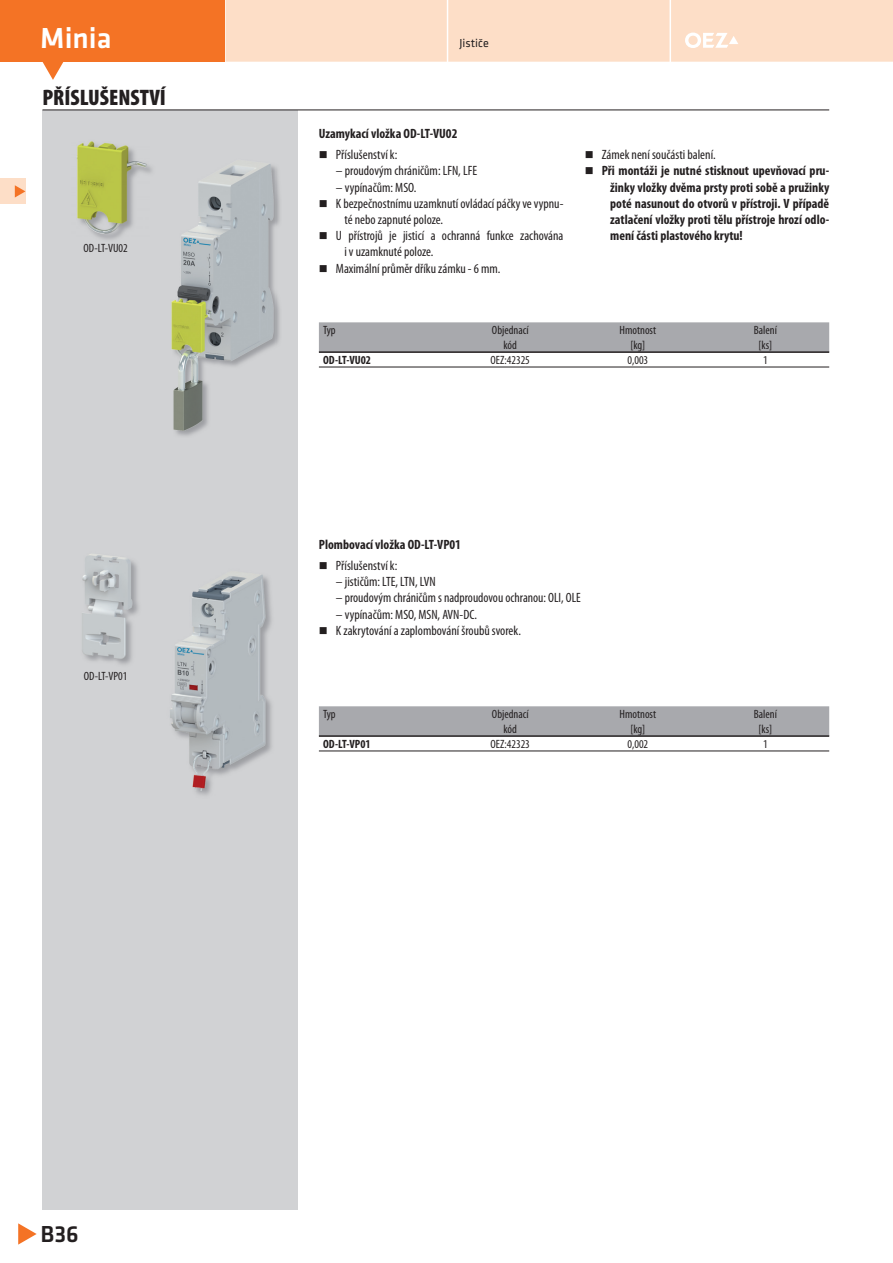
<style>
.page{position:relative;width:893px;height:1263px;background:#fff}
.page>*{position:absolute;margin:0;border:0;box-sizing:border-box;transform-origin:0 0}
.t1{font:500 30px "Klavika";color:#fff}
.t2{font:500 24px "Klavika";color:#231f20}
.t3{font:900 condensed 22.5px "Myriad Pro";color:#231f20}
.t4{font:condensed 13.5px/16.2px "Myriad Pro";color:#231f20}
.t5{font:700 condensed 13.5px/16.2px "Myriad Pro";color:#231f20;text-align:justify}
.t6{font:condensed 12px "Myriad Pro";color:#231f20}
.t7{font:700 condensed 12px "Myriad Pro";color:#231f20}
.t8{font:12px "Klavika";color:#231f20}
</style>
<div class="page">
<div style="left:42px;top:110px;width:256px;height:1100px;background:#d1d2d4"></div>
<div style="left:0;top:0;width:224px;height:62px;background:#f47325"></div>
<svg style="left:42px;top:62px;width:22px;height:18px"></svg>
<svg style="left:18px;top:1223px;width:19px;height:22px"></svg>
<div style="left:226px;top:0;width:667px;height:62px;background:#fddec7"></div>
<div style="left:0;top:179px;width:25px;height:25px;background:#fddec7"></div>
<svg style="left:15px;top:185px;width:10px;height:13px"></svg>
<hr style="left:42px;top:110px;width:787px;height:1px;background:#231f20">
<img style="left:176px;top:168px;width:104px;height:268px">
<img style="left:172px;top:164px;width:104px;height:268px">
<img style="left:170px;top:575px;width:102px;height:220px">
<div style="left:319px;top:322px;width:510px;height:29px;background:#a8a9ad"></div>
<hr style="left:319px;top:351px;width:510px;height:2px;background:#231f20">
<hr style="left:319px;top:367px;width:510px;height:1px;background:#231f20">
<div style="left:319px;top:706px;width:510px;height:29px;background:#a8a9ad"></div>
<hr style="left:319px;top:735px;width:510px;height:2px;background:#231f20">
<hr style="left:319px;top:751px;width:510px;height:1px;background:#231f20">
<img style="left:77px;top:142px;width:73px;height:95px">
<img style="left:116px;top:563px;width:23px;height:102px">
<img style="left:82px;top:554px;width:53px;height:107px">
<h1 class="t1" style="left:40px;top:20px;width:73px">Minia</h1>
<h3 class="t3" style="left:42px;top:84px;width:125px">PŘÍSLUŠENSTVÍ</h3>
<p class="t6" style="left:84px;top:244px;width:46px">OD-LT-VU02</p>
<p class="t6" style="left:84px;top:671px;width:45px">OD-LT-VP01</p>
<p class="t8" style="left:459px;top:36px;width:31px">Jističe</p>
<p class="t5" style="left:319px;top:126px;width:140px">Uzamykací vložka OD-LT-VU02</p>
<p class="t4" style="left:336px;top:147px;width:63px">Příslušenství k:</p>
<p class="t4" style="left:336px;top:164px;width:143px">– proudovým chráničům: LFN, LFE</p>
<p class="t4" style="left:336px;top:180px;width:82px">– vypínačům: MSO.</p>
<p class="t4" style="left:336px;top:196px;width:229px">K bezpečnostnímu uzamknutí ovládací páčky ve vypnu-</p>
<p class="t4" style="left:344px;top:212px;width:100px">té nebo zapnuté poloze.</p>
<p class="t4" style="left:336px;top:228px;width:229px">U přístrojů je jisticí a ochranná funkce zachována</p>
<p class="t4" style="left:344px;top:245px;width:90px">i v uzamknuté poloze.</p>
<p class="t4" style="left:336px;top:261px;width:166px">Maximální průměr dříku zámku - 6 mm.</p>
<p class="t4" style="left:602px;top:147px;width:116px">Zámek není součásti balení.</p>
<p class="t5" style="left:610px;top:164px;width:221px;text-indent:-8px">Při montáži je nutné stisknout upevňovací pru&shy;žinky vložky dvěma prsty proti sobě a pružinky poté nasunout do otvorů v přístroji. V případě zatlačení vložky proti tělu přístroje hrozí odlo&shy;mení části plastového krytu!</p>
<p class="t6" style="left:323px;top:326px;width:14px">Typ</p>
<p class="t6" style="left:492px;top:326px;width:38px">Objednací</p>
<p class="t6" style="left:619px;top:326px;width:38px">Hmotnost</p>
<p class="t6" style="left:754px;top:326px;width:25px">Balení</p>
<p class="t6" style="left:503px;top:340px;width:15px">kód</p>
<p class="t6" style="left:630px;top:340px;width:16px">[kg]</p>
<p class="t6" style="left:758px;top:340px;width:15px">[ks]</p>
<p class="t7" style="left:323px;top:356px;width:49px">OD-LT-VU02</p>
<p class="t6" style="left:491px;top:356px;width:41px">OEZ:42325</p>
<p class="t6" style="left:627px;top:356px;width:22px">0,003</p>
<p class="t6" style="left:763px;top:356px;width:6px">1</p>
<p class="t5" style="left:319px;top:537px;width:144px">Plombovací vložka OD-LT-VP01</p>
<p class="t4" style="left:336px;top:558px;width:63px">Příslušenství k:</p>
<p class="t4" style="left:336px;top:574px;width:101px">– jističům: LTE, LTN, LVN</p>
<p class="t4" style="left:336px;top:591px;width:246px">– proudovým chráničům s nadproudovou ochranou: OLI, OLE</p>
<p class="t4" style="left:336px;top:607px;width:187px">– vypínačům: MSO, MSN, AVN-DC.<br>K zakrytování a zaplombování šroubů svorek.</p>
<p class="t6" style="left:323px;top:710px;width:14px">Typ</p>
<p class="t6" style="left:492px;top:710px;width:38px">Objednací</p>
<p class="t6" style="left:619px;top:710px;width:38px">Hmotnost</p>
<p class="t6" style="left:754px;top:710px;width:25px">Balení</p>
<p class="t6" style="left:503px;top:724px;width:15px">kód</p>
<p class="t6" style="left:630px;top:724px;width:16px">[kg]</p>
<p class="t6" style="left:758px;top:724px;width:15px">[ks]</p>
<p class="t7" style="left:323px;top:740px;width:49px">OD-LT-VP01</p>
<p class="t6" style="left:491px;top:740px;width:41px">OEZ:42323</p>
<p class="t6" style="left:627px;top:740px;width:22px">0,002</p>
<p class="t6" style="left:763px;top:740px;width:6px">1</p>
<h2 class="t2" style="left:41px;top:1219px;width:40px">B36</h2>
</div>
